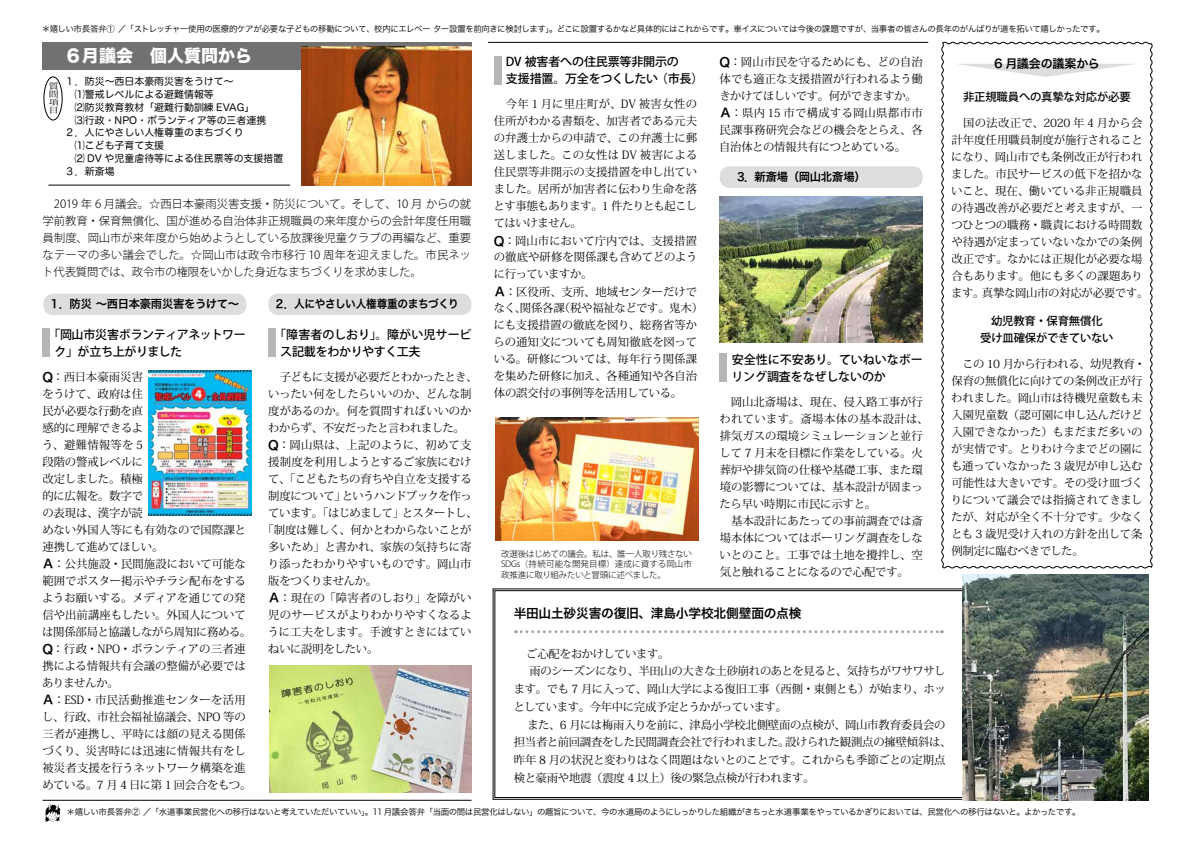
<style>
.page{position:relative;width:1191px;height:842px;background:#fff}
.page>*{position:absolute;margin:0;border:0;box-sizing:border-box;transform-origin:0 0}
.t1{font:17px "Hira Kaku Std W8";color:#fff}
.t2{font:12.8px "Hira Kaku Pro W6";letter-spacing:-.02em;color:#000}
.t3{font:500 12px/17px "Koz Go Pro";letter-spacing:-.015em;color:#000}
.t4{font:500 12px/17px "Koz Go Pro";letter-spacing:-.035em;color:#000}
.t5{font:12px "Hira Kaku Pro W6";letter-spacing:-.02em;color:#000}
.t6{font:11.3px/17px "Koz Min Pro";letter-spacing:-.01em;color:#000}
.t7{font:300 11.3px/17px "Koz Go Pro";letter-spacing:-.01em;color:#000;text-align:justify}
.t8{font:11.3px "Koz Min Pro";letter-spacing:-.035em;color:#000}
.t9{font:11.3px "Koz Min Pro";letter-spacing:.01em;color:#000}
.t10{font:11.3px "Koz Min Pro";letter-spacing:-.04em;color:#000}
.t11{font:500 11.3px/17px "Koz Go Pro";letter-spacing:-.015em;color:#000;text-align:center}
.t12{font:11.3px "Hira Kaku Pro W6";letter-spacing:-.03em;color:#000;scale:.94 1}
.t13{font:11.3px "Hira Kaku Pro W6";letter-spacing:-.03em;color:#000}
.t14{font:11.3px "Koz Min Pro";letter-spacing:.015em;color:#000}
.t15{font:11.3px "Hira Kaku Pro W6";letter-spacing:-.01em;color:#000;scale:.94 1}
.t16{font:11.3px "Koz Min Pro";letter-spacing:-.03em;color:#000}
.t17{font:9.9px/12.8px "Hira Maru Pro W4";color:#000}
.t18{font:8.5px "Hira Kaku Pro N W3";letter-spacing:-.055em;color:#000}
.t19{font:300 8.5px/10.6px "Koz Go Pro";letter-spacing:-.015em;color:#000;text-align:justify}
.t20{font:7.9px/7.9px "Koz Min Pro";color:#000;text-align:justify;scale:1.25 1}
.s1{font-family:"Hira Kaku Pro W6";font-size:12px}
.s2{font-family:"Hira Kaku Pro W3"}
</style>
<div class="page">
<svg style="left:493px;top:588px;width:469px;height:212px"></svg>
<div style="left:495px;top:590px;width:472px;height:208px;border:1px solid #000"></div>
<div style="left:44px;top:77px;width:18px;height:43px;border:1px solid #000;border-radius:50%"></div>
<div style="left:43px;top:294px;width:203px;height:21px;background:#dcdddd;border-radius:10px"></div>
<div style="left:42px;top:43px;width:429px;height:27px;background:#727171"></div>
<hr style="left:48px;top:185px;width:242px;height:1px;background:#000">
<img style="left:44px;top:804px;width:17px;height:17px">
<hr style="left:43px;top:800px;width:428px;height:1px;background:#000">
<hr style="left:488px;top:42px;width:440px;height:1px;background:#000">
<div style="left:719px;top:166px;width:203px;height:22px;background:#dcdddd;border-radius:10px"></div>
<img style="left:302px;top:47px;width:169px;height:138px">
<img style="left:149px;top:370px;width:102px;height:145px">
<div style="left:268px;top:294px;width:203px;height:21px;background:#dcdddd;border-radius:10px"></div>
<img style="left:269px;top:665px;width:202px;height:128px">
<img style="left:495px;top:417px;width:203px;height:123px">
<img style="left:719px;top:197px;width:203px;height:145px">
<svg style="left:941px;top:41px;width:212px;height:528px"></svg>
<svg style="left:515px;top:630px;width:427px;height:3px"></svg>
<img style="left:962px;top:575px;width:186px;height:226px">
<div style="left:42px;top:328px;width:7px;height:28px;background:#b5b6b6"></div>
<div style="left:268px;top:328px;width:7px;height:28px;background:#b5b6b6"></div>
<div style="left:494px;top:56px;width:7px;height:28px;background:#b5b6b6"></div>
<div style="left:719px;top:353px;width:8px;height:28px;background:#b5b6b6"></div>
<p class="t18" style="left:42px;top:21px;width:1064px">＊嬉しい市長答弁① ／「ストレッチャー使用の医療的ケアが必要な子どもの移動について、校内にエレベーター設置を前向きに検討します」。どこに設置するかなど具体的にはこれからです。車イスについては今後の課題ですが、当事者の皆さんの長年のがんばりが道を拓いて嬉しかったです。</p>
<h1 class="t1" style="left:65px;top:46px;width:189px">６月議会　個人質問から</h1>
<p class="t17" style="left:65px;top:75px;width:170px">１．防災〜西日本豪雨災害をうけて〜　⑴警戒レベルによる避難情報等</p>
<p class="t17" style="left:65px;top:100px;width:220px;text-indent:10px">⑵防災教育教材「避難行動訓練 EVAG「<br>　⑶行政・NPO・ボランティア等の三者連携<br>２．人にやさしい人権尊重のまちづくり<br>　⑴こども子育て支援<br>　⑵ DV や児童虐待等による住民票等の支援措置<br>３．新斎場</p>
<p class="t20" style="left:49px;top:82px;width:9px">質問項目</p>
<p class="t7" style="left:42px;top:196px;width:430px">　2019 年 6 月議会。☆西日本豪雨災害支援・防災について。そして、10 月からの就学前教育・保育無償化、国が進める自治体非正規職員の来年度からの会計年度任用職員制度、岡山市が来年度から始めようとしている放課後児童クラブの再編など、重要なテーマの多い議会でした。☆岡山市は政令市移行 10 周年を迎えました。市民ネット代表質問では、政令市の権限をいかした身近なまちづくりを求めました。</p>
<p class="t13" style="left:49px;top:293px;width:192px">１．防災〜西日本豪雨災害をうけて〜</p>
<p class="t4" style="left:43px;top:326px;width:205px">　「岡山市災害ボランティアネットワー　ク」が立ち上がりました</p>
<p class="t6" style="left:53px;top:368px;width:92px">：西日本豪雨災害</p>
<p class="t2" style="left:42px;top:365px;width:12px">Q</p>
<p class="t6" style="left:42px;top:384px;width:102px">をうけて、政府は住</p>
<p class="t6" style="left:42px;top:401px;width:102px">民が必要な行動を直</p>
<p class="t6" style="left:42px;top:418px;width:102px">感的に理解できるよ</p>
<p class="t6" style="left:42px;top:435px;width:102px">う、避難情報等を 5</p>
<p class="t6" style="left:42px;top:452px;width:102px">段階の警戒レベルに</p>
<p class="t6" style="left:42px;top:470px;width:102px">改定しました。積極</p>
<p class="t6" style="left:42px;top:487px;width:102px">的に広報を。数字で</p>
<p class="t6" style="left:42px;top:504px;width:102px">の表現は、漢字が読</p>
<p class="t6" style="left:42px;top:521px;width:205px">めない外国人等にも有効なので国際課と</p>
<p class="t8" style="left:42px;top:538px;width:122px">連携して進めてほしい。</p>
<p class="t6" style="left:42px;top:555px;width:205px"><span class="s1">Ａ</span>：公共施設・民間施設において可能な</p>
<p class="t6" style="left:42px;top:572px;width:205px">範囲でポスター掲示やチラシ配布をする</p>
<p class="t6" style="left:42px;top:589px;width:205px">ようお願いする。メディアを通じての発</p>
<p class="t6" style="left:42px;top:606px;width:205px">信や出前講座もしたい。外国人について</p>
<p class="t8" style="left:42px;top:623px;width:210px">は関係部局と協議しながら周知に務める。</p>
<p class="t9" style="left:53px;top:641px;width:194px">：行政・NPO・ボランティアの三者連</p>
<p class="t2" style="left:42px;top:637px;width:12px">Q</p>
<p class="t6" style="left:42px;top:657px;width:211px">携による情報共有会議の整備が必要ではありませんか。<br><span class="s1">Ａ</span>：ESD・市民活動推進センターを活用し、行政、市社会福祉協議会、NPO 等の三者が連携し、平時には顔の見える関係づくり、災害時には迅速に情報共有をし被災者支援を行うネットワーク構築を進めている。7 月 4 日に第 1 回会合をもつ。</p>
<p class="t12" style="left:274px;top:293px;width:198px">２．人にやさしい人権尊重のまちづくり</p>
<p class="t3" style="left:268px;top:326px;width:204px">　「障害者のしおり」。障がい児サービ　ス記載をわかりやすく工夫</p>
<p class="t6" style="left:268px;top:367px;width:211px">　子どもに支援が必要だとわかったとき、いったい何をしたらいいのか、どんな制度があるのか。何を質問すればいいのかわからず、不安だったと言われました。</p>
<p class="t14" style="left:278px;top:437px;width:194px">：岡山県は、上記のように、初めて支</p>
<p class="t2" style="left:268px;top:433px;width:12px">Q</p>
<p class="t6" style="left:268px;top:452px;width:205px;text-align:right">援制度を利用しようとするご家族にむけて、「こどもたちの育ちや自立を支援するというハンドブックを作っ</p>
<p class="t6" style="left:268px;top:487px;width:79px">制度について」</p>
<p class="t10" style="left:268px;top:504px;width:138px">ています。「はじめまして」</p>
<p class="t8" style="left:262px;top:521px;width:211px">「制度は難しく、何かとわからないことが</p>
<p class="t6" style="left:268px;top:538px;width:205px">多いため」と書かれ、家族の気持ちに寄</p>
<p class="t6" style="left:268px;top:555px;width:205px">り添ったわかりやすいものです。岡山市</p>
<p class="t8" style="left:268px;top:572px;width:110px">版をつくりませんか。</p>
<p class="t6" style="left:268px;top:589px;width:205px"><span class="s1">Ａ</span>：現在の「障害者のしおり」を障がい</p>
<p class="t6" style="left:268px;top:606px;width:205px">児のサービスがよりわかりやすくなるよ</p>
<p class="t6" style="left:268px;top:623px;width:205px">うに工夫をします。手渡すときにはてい</p>
<p class="t16" style="left:268px;top:640px;width:112px">ねいに説明をしたい。</p>
<p class="t6" style="left:402px;top:504px;width:77px">とスタートし、</p>
<p class="t3" style="left:656px;top:54px;width:49px;text-indent:-162px">　DV 被害者への住民票等非開示の<br>（市長(</p>
<p class="t3" style="left:494px;top:71px;width:166px">　支援措置。万全をつくしたい</p>
<p class="t6" style="left:493px;top:95px;width:205px;text-align:justify">　今年 1 月に里庄町が、DV 被害女性の住所がわかる書類を、加害者である元夫の弁護士からの申請で、この弁護士に郵送しました。この女性は DV 被害による住民票等非開示の支援措置を申し出ていました。居所が加害者に伝わり生命を落とす事態もあります。1 件たりとも起こしてはいけません。</p>
<p class="t6" style="left:504px;top:232px;width:194px">：岡山市において庁内では、支援措置</p>
<p class="t2" style="left:494px;top:229px;width:12px">Q</p>
<p class="t6" style="left:494px;top:248px;width:205px">の徹底や研修を関係課も含めてどのよう</p>
<p class="t8" style="left:494px;top:266px;width:100px">に行っていますか。</p>
<p class="t6" style="left:494px;top:283px;width:205px"><span class="s1">Ａ</span>：区役所、支所、地域センターだけで</p>
<p class="t6" style="left:559px;top:299px;width:146px">（税や福祉などです。鬼木(</p>
<p class="t6" style="left:494px;top:299px;width:73px">なく関係各課</p>
<p class="t6" style="left:493px;top:299px;width:205px;text-indent:21px">、<br>にも支援措置の徹底を図り、総務省等からの通知文についても周知徹底を図っている。研修については、毎年行う関係課を集めた研修に加え、各種通知や各自治体の誤交付の事例等を活用している。</p>
<p class="t19" style="left:501px;top:548px;width:193px">改選後はじめての議会。私は、誰一人取り残さないSDGs（持続可能な開発目標）達成に資する岡山市政推進に取り組みたいと冒頭に述べました。</p>
<p class="t2" style="left:719px;top:51px;width:12px">Q</p>
<p class="t6" style="left:719px;top:70px;width:205px">体でも適正な支援措置が行われるよう働きかけてほしいです。何ができますか。<br><span class="s1">Ａ</span>：県内 15 市で構成する岡山県都市市民課事務研究会などの機会をとらえ、各自治体との情報共有につとめている。</p>
<p class="t9" style="left:729px;top:54px;width:194px">：岡山市民を守るためにも、どの自治</p>
<p class="t15" style="left:737px;top:166px;width:138px">3．新斎場（岡山北斎場(</p>
<p class="t3" style="left:719px;top:352px;width:205px">　安全性に不安あり。ていねいなボー　リング調査をなぜしないのか</p>
<p class="t6" style="left:719px;top:393px;width:211px">　岡山北斎場は、現在、侵入路工事が行われています。斎場本体の基本設計は、排気ガスの環境シミュレーションと並行して 7 月末を目標に作業をしている。火葬炉や排気筒の仕様や基礎工事、また環境の影響については、基本設計が固まったら早い時期に市民に示すと。<br>　基本設計にあたっての事前調査では斎場本体についてはボーリング調査をしないとのこと。工事では土地を攪拌し、空気と触れることになるので心配です。</p>
<p class="t5" style="left:994px;top:52px;width:107px">6 月議会の議案から</p>
<p class="t11" style="left:963px;top:89px;width:169px">非正規職員への真摯な対応が必要</p>
<p class="t9" style="left:951px;top:114px;width:192px">　国の法改正で、2020 年 4 月から会</p>
<p class="t6" style="left:951px;top:131px;width:193px">計年度任用職員制度が施行されること</p>
<p class="t6" style="left:951px;top:148px;width:193px">になり、岡山市でも条例改正が行われ</p>
<p class="t6" style="left:951px;top:165px;width:193px">ました。市民サービスの低下を招かな</p>
<p class="t6" style="left:951px;top:182px;width:193px">いこと、現在、働いている非正規職員</p>
<p class="t6" style="left:951px;top:199px;width:193px">の待遇改善が必要だと考えますが、一</p>
<p class="t6" style="left:951px;top:216px;width:193px">つひとつの職務・職責における時間数</p>
<p class="t6" style="left:951px;top:233px;width:193px">や待遇が定まっていないなかでの条例</p>
<p class="t6" style="left:951px;top:250px;width:193px">改正です。なかには正規化が必要な場</p>
<p class="t6" style="left:951px;top:267px;width:193px">合もあります。他にも多くの課題あり</p>
<p class="t6" style="left:981px;top:284px;width:168px">真摯な岡山市の対応が必要です。</p>
<p class="t6" style="left:951px;top:284px;width:35px">ます。</p>
<p class="t11" style="left:980px;top:313px;width:135px">幼児教育・保育無償化<br>受け皿確保ができていない</p>
<p class="t6" style="left:951px;top:355px;width:196px">　この 10 月から行われる、幼児教育・保育の無償化に向けての条例改正が行われました。岡山市は待機児童数も未入園児童数（認可園に申し込んだけど入園できなかった）もまだまだ多いのが実情です。とりわけ今までどの園にも通っていなかった 3 歳児が申し込む可能性は大きいです。その受け皿づくりについて議会では指摘されてきましたが、対応が全く不十分です。少なくとも 3 歳児受け入れの方針を出して条例制定に臨むべきでした。</p>
<p class="t2" style="left:514px;top:601px;width:289px">半田山土砂災害の復旧、津島小学校北側壁面の点検</p>
<p class="t8" style="left:526px;top:646px;width:145px">ご心配をおかけしています。</p>
<p class="t8" style="left:529px;top:663px;width:417px">雨のシーズンになり、半田山の大きな土砂崩れのあとを見ると、気持ちがワサワサし</p>
<p class="t6" style="left:514px;top:680px;width:433px">ます。でも 7 月に入って、岡山大学による復旧工事（西側・東側とも）が始まり、ホッ</p>
<p class="t10" style="left:513px;top:699px;width:275px">としています。今年中に完成予定とうかがっています。</p>
<p class="t6" style="left:527px;top:716px;width:420px">また、6 月には梅雨入りを前に、津島小学校北側壁面の点検が、岡山市教育委員会の</p>
<p class="t6" style="left:785px;top:733px;width:168px">設けられた観測点の擁壁傾斜は、</p>
<p class="t6" style="left:514px;top:733px;width:433px;line-height:17.7px">担当者と前回調査をした民間調査会社で行われました。<br>昨年 8 月の状況と変わりはなく問題はないとのことです。これからも季節ごとの定期点検と豪雨や地震（震度 4 以上）後の緊急点検が行われます。</p>
<p class="t18" style="left:66px;top:804px;width:1015px"><span class="s2">＊</span>嬉しい市長答弁② ／「水道事業民営化への移行はないと考えていただいていい」。11 月議会答弁「当面の間は民営化はしない」の趣旨について、今の水道局のようにしっかりした組織がきちっと水道事業をやっているかぎりにおいては、民営化への移行はないと。よかったです。</p>
</div>
